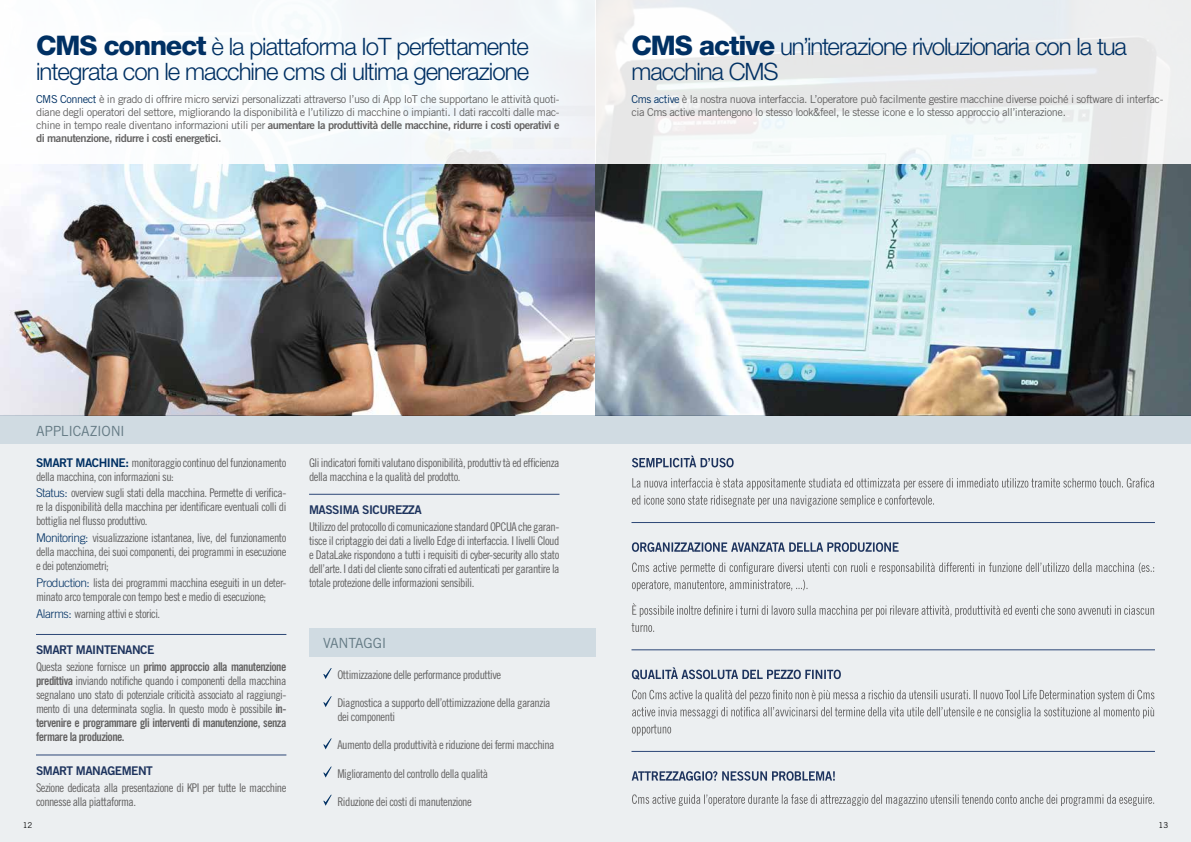
<style>
.page{position:relative;width:1191px;height:842px;background:#fff}
.page>*{position:absolute;margin:0;border:0;box-sizing:border-box;transform-origin:0 0}
.t1{font:300 24px/25px "Helvetica Neue LT Std";letter-spacing:-.04em;color:#003063}
.t2{font:14px "Trade Gothic LT Std";letter-spacing:-.02em;color:#647a84}
.t3{font:12px/14px "Trade Gothic LT Std Cn 18";letter-spacing:-.04em;color:#646363}
.t4{font:12px/14px "Trade Gothic LT Std Bd Cn 20";letter-spacing:-.045em;color:#646363}
.t5{font:12px "Trade Gothic LT Std Bd 2";letter-spacing:-.04em;color:#1e345e}
.t6{font:11px/13px "Trade Gothic LT Std";letter-spacing:-.04em;color:#646363}
.t7{font:11px/13px "Trade Gothic LT Std Bd 2";letter-spacing:-.04em;color:#646363}
.t8{font:8px "Trade Gothic LT Std";color:#000}
.s1{font-weight:800;font-size:27px}
.s2{color:#003063}
.s3{font-family:"Trade Gothic LT Std"}
.s4{font-family:"Trade Gothic LT Std Bd 2";color:#003063}
.s5{font-family:"Trade Gothic LT Std";font-weight:300;color:#003063}
.s6{font-family:"Trade Gothic LT Std Cn 18"}
.s7{font-family:"Trade Gothic LT Std Bd Cn 20"}
</style>
<div class="page">
<img style="left:0;top:164px;width:1191px;height:251px">
<div style="left:0;top:415px;width:1191px;height:427px;background:#eceff1"></div>
<div style="left:0;top:0;width:595px;height:164px;background:#f7fbfc"></div>
<svg style="left:596px;top:0;width:595px;height:164px"></svg>
<div style="left:0;top:415px;width:1191px;height:29px;background:#d0dbe2"></div>
<div style="left:309px;top:628px;width:286px;height:28px;background:#d0dbe2"></div>
<hr style="left:36px;top:634px;width:250px;height:1px;background:#2f4b7d">
<hr style="left:36px;top:755px;width:250px;height:1px;background:#2f4b7d">
<hr style="left:309px;top:494px;width:250px;height:1px;background:#2f4b7d">
<svg style="left:323px;top:668px;width:9px;height:11px"></svg>
<svg style="left:323px;top:696px;width:9px;height:11px"></svg>
<svg style="left:323px;top:738px;width:9px;height:11px"></svg>
<svg style="left:323px;top:766px;width:9px;height:11px"></svg>
<svg style="left:323px;top:795px;width:9px;height:11px"></svg>
<svg style="left:632px;top:794px;width:522px;height:12px"></svg>
<svg style="left:631px;top:771px;width:204px;height:10px"></svg>
<svg style="left:632px;top:724px;width:39px;height:12px"></svg>
<svg style="left:632px;top:707px;width:522px;height:11px"></svg>
<svg style="left:632px;top:690px;width:522px;height:11px"></svg>
<svg style="left:632px;top:667px;width:209px;height:13px"></svg>
<svg style="left:631px;top:623px;width:23px;height:9px"></svg>
<svg style="left:632px;top:603px;width:522px;height:14px"></svg>
<svg style="left:632px;top:580px;width:175px;height:11px"></svg>
<svg style="left:632px;top:562px;width:522px;height:12px"></svg>
<svg style="left:632px;top:542px;width:266px;height:10px"></svg>
<svg style="left:632px;top:478px;width:522px;height:29px"></svg>
<svg style="left:632px;top:456px;width:101px;height:11px"></svg>
<hr style="left:631px;top:522px;width:524px;height:1px;background:#2f4b7d">
<hr style="left:631px;top:650px;width:524px;height:1px;background:#2f4b7d">
<hr style="left:631px;top:751px;width:524px;height:1px;background:#2f4b7d">
<h1 class="t1" style="left:36px;top:34px;width:495px"><span class="s1">CMS connect</span> è la piattaforma IoT perfettamente integrata con le macchine cms di ultima generazione</h1>
<p class="t6" style="left:36px;top:93px;width:525px"><span class="s2">CMS Connect</span> è in grado di offrire micro servizi personalizzati attraverso l’uso di App IoT che supportano le attività quoti&shy;diane degli operatori del settore, migliorando la disponibilità e l’utilizzo di macchine o impianti. I dati raccolti dalle mac-</p>
<p class="t7" style="left:36px;top:119px;width:525px"><span class="s3">chine in tempo reale diventano informazioni utili per</span> aumentare la produttività delle macchine, ridurre i costi operativi e di manutenzione, ridurre i costi energetici.</p>
<h1 class="t1" style="left:631px;top:34px;width:497px"><span class="s1">CMS active</span> un’interazione rivoluzionaria con la tua macchina CMS</h1>
<p class="t6" style="left:631px;top:93px;width:533px"><span class="s2">Cms active</span> è la nostra nuova interfaccia. L’operatore può facilmente gestire macchine diverse poiché i software di interfac&shy;cia Cms active mantengono lo stesso look&amp;feel, le stesse icone e lo stesso approccio all’interazione.</p>
<p class="t2" style="left:36px;top:422px;width:90px">APPLICAZIONI</p>
<p class="t3" style="left:36px;top:455px;width:252px"><span class="s4">SMART MACHINE:</span> monitoraggio continuo del funzionamento della macchina, con informazioni su:</p>
<p class="t3" style="left:36px;top:486px;width:252px;text-align:justify"><span class="s5">Status:</span> overview sugli stati della macchina. Permette di verifica&shy;re la disponibilità della macchina per identificare eventuali colli di bottiglia nel flusso produttivo.</p>
<p class="t3" style="left:36px;top:531px;width:252px;text-align:justify"><span class="s5">Monitoring:</span> visualizzazione istantanea, live, del funzionamento della macchina, dei suoi componenti, dei programmi in esecuzione e dei potenziometri;</p>
<p class="t3" style="left:36px;top:576px;width:252px"><span class="s5">Production:</span> lista dei programmi macchina eseguiti in un deter&shy;minato arco temporale con tempo best e medio di esecuzione;</p>
<p class="t3" style="left:36px;top:606px;width:126px"><span class="s5">Alarms:</span> warning attivi e storici.</p>
<p class="t5" style="left:36px;top:643px;width:120px">SMART MAINTENANCE</p>
<p class="t4" style="left:36px;top:660px;width:252px"><span class="s6">Questa sezione fornisce un</span> primo approccio alla manutenzione</p>
<p class="t3" style="left:36px;top:674px;width:252px;text-align:justify"><span class="s7">predittiva</span> inviando notifiche quando i componenti della macchina segnalano uno stato di potenziale criticità associato al raggiungi&shy;mento di una determinata soglia. In questo modo è possibile <span class="s7">in-</span></p>
<p class="t4" style="left:36px;top:716px;width:252px">tervenire e programmare gli interventi di manutenzione, senza fermare la produzione.</p>
<p class="t5" style="left:36px;top:763px;width:118px">SMART MANAGEMENT</p>
<p class="t3" style="left:36px;top:780px;width:252px">Sezione dedicata alla presentazione di KPI per tutte le macchine connesse alla piattaforma.</p>
<p class="t3" style="left:309px;top:455px;width:252px">Gli indicatori forniti valutano disponibilità, produttiv tà ed efficienza della macchina e la qualità del prodotto.</p>
<p class="t5" style="left:309px;top:502px;width:114px">MASSIMA SICUREZZA</p>
<p class="t3" style="left:309px;top:520px;width:252px;text-align:justify">Utilizzo del protocollo di comunicazione standard OPCUA che garan&shy;tisce il criptaggio dei dati a livello Edge di interfaccia. I livelli Cloud e DataLake rispondono a tutti i requisiti di cyber-security allo stato dell’arte. I dati del cliente sono cifrati ed autenticati per garantire la totale protezione delle informazioni sensibili.</p>
<p class="t2" style="left:323px;top:635px;width:65px">VANTAGGI</p>
<p class="t3" style="left:337px;top:668px;width:165px">Ottimizzazione delle performance produttive</p>
<p class="t3" style="left:337px;top:696px;width:215px">Diagnostica a supporto dell’ottimizzazione della garanzia dei componenti</p>
<p class="t3" style="left:337px;top:738px;width:219px">Aumento della produttività e riduzione dei fermi macchina</p>
<p class="t3" style="left:337px;top:766px;width:152px">Miglioramento del controllo della qualità</p>
<p class="t3" style="left:337px;top:794px;width:136px">Riduzione dei costi di manutenzione</p>
<p class="t8" style="left:23px;top:820px;width:11px">12</p>
<p class="t8" style="left:1158px;top:820px;width:11px">13</p>
</div>
